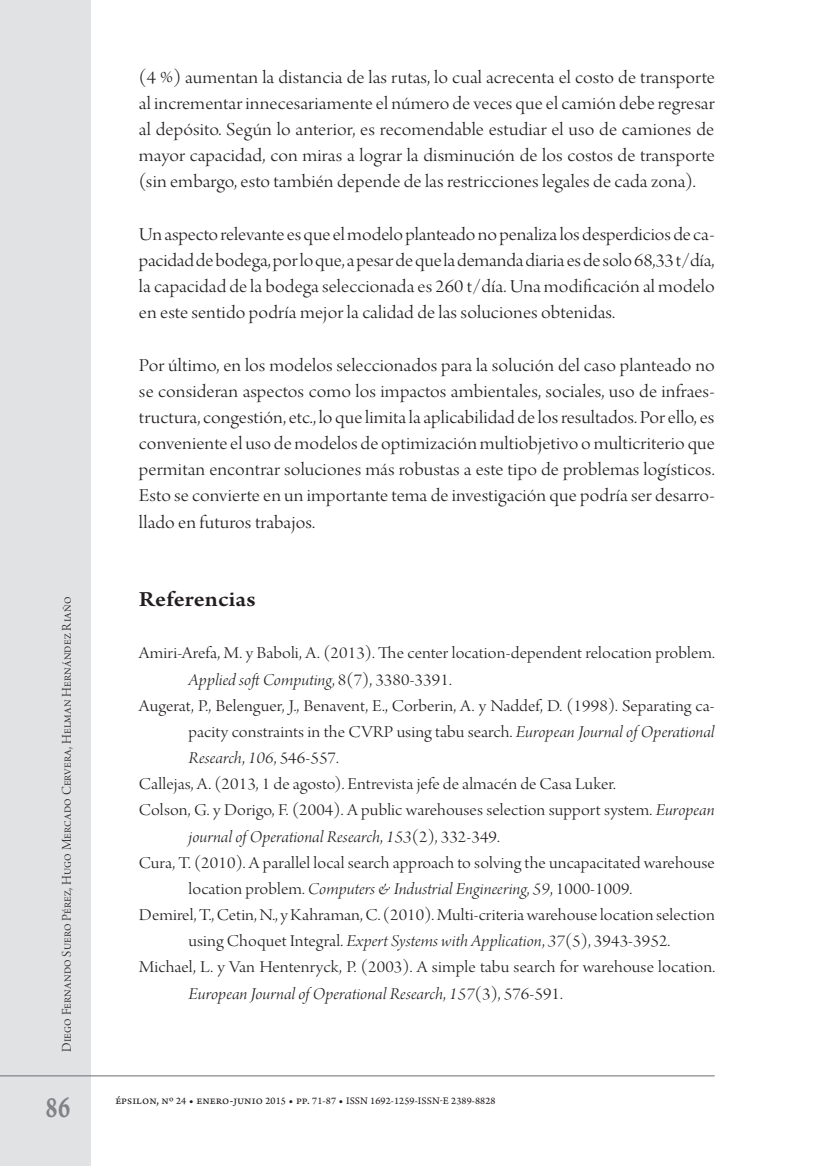
<style>
.page{position:relative;width:819px;height:1166px;background:#fff}
.page>*{position:absolute;margin:0;border:0;box-sizing:border-box;transform-origin:0 0}
.t1{font:31.5px "Arno Pro Smbd Caption";color:#808285;scale:.75 1}
._07Tit_1{font:600 22.75px "Arno Pro";letter-spacing:.005em;color:#231f20;scale:1.1 1}
._01Body{font:19.25px/26.1px "Arno Pro Light Display";letter-spacing:.005em;color:#231f20;text-align:justify;scale:1.1 1}
._10Bibliografia{font:17.5px/26.1px "Arno Pro Light Display";letter-spacing:.005em;color:#231f20;scale:1.1 1}
.t2{font:14px "Arno Pro Light Display";letter-spacing:.015em;color:#231f20}
.t3{font:10.5px "Arno Pro Sm Text";letter-spacing:.01em;color:#231f20}
.s1{font-family:"Arno Pro Light Italic Display"}
.s2{font-size:12.25px}
</style>
<div class="page">
<div style="left:0;top:0;width:91px;height:1166px;background:#e1e2e4"></div>
<hr style="left:0;top:1075px;width:714px;height:1px;background:#6c6d70">
<p class="t2" style="left:59px;top:1052px;width:457px;rotate:-90deg">Diego Fernando Suero Pérez, Hugo Mercado Cervera, Helman Hernández Riaño</p>
<h1 class="t1" style="left:46px;top:1088px;width:34px">86</h1>
<p class="_01Body" style="left:139px;top:65px;width:525px">(4 %) aumentan la distancia de las rutas, lo cual acrecenta el costo de transporte al incrementar innecesariamente el número de veces que el camión debe regresar al depósito. Según lo anterior, es recomendable estudiar el uso de camiones de mayor capacidad, con miras a lograr la disminución de los costos de transporte (sin embargo, esto también depende de las restricciones legales de cada zona).</p>
<p class="_01Body" style="left:139px;top:222px;width:525px">Un aspecto relevante es que el modelo planteado no penaliza los desperdicios de ca&shy;pacidad de bodega, por lo que, a pesar de que la demanda diaria es de solo 68,33 t/día, la capacidad de la bodega seleccionada es 260 t/día. Una modificación al modelo en este sentido podría mejor la calidad de las soluciones obtenidas.</p>
<p class="_01Body" style="left:139px;top:353px;width:525px">Por último, en los modelos seleccionados para la solución del caso planteado no se consideran aspectos como los impactos ambientales, sociales, uso de infraes&shy;tructura, congestión, etc., lo que limita la aplicabilidad de los resultados. Por ello, es conveniente el uso de modelos de optimización multiobjetivo o multicriterio que permitan encontrar soluciones más robustas a este tipo de problemas logísticos.<br>Esto se convierte en un importante tema de investigación que podría ser desarro&shy;llado en futuros trabajos.</p>
<p class="_07Tit_1" style="left:139px;top:586px;width:107px">Referencias</p>
<p class="_10Bibliografia" style="left:189px;top:641px;width:480px;text-indent:-50px">Amiri-Arefa, M. y Baboli, A. (2013). The center location-dependent relocation problem.<br><span class="s1">Applied soft Computing</span>, 8(7), 3380-3391.</p>
<p class="_10Bibliografia" style="left:189px;top:693px;width:480px;text-align:justify;text-indent:-50px">Augerat, P., Belenguer, J., Benavent, E., Corberin, A. y Naddef, D. (1998). Separating ca&shy;pacity constraints in the CVRP using tabu search. <span class="s1">European Journal of Operational Research</span>, <span class="s1">106</span>, 546-557.</p>
<p class="_10Bibliografia" style="left:139px;top:772px;width:435px">Callejas, A. (2013, 1 de agosto). Entrevista jefe de almacén de Casa Luker.</p>
<p class="_10Bibliografia" style="left:189px;top:798px;width:480px;text-indent:-50px">Colson, G. y Dorigo, F. (2004). A public warehouses selection support system. <span class="s1">European journal of Operational Research</span>, <span class="s1">153</span>(2), 332-349.</p>
<p class="_10Bibliografia" style="left:189px;top:851px;width:480px;text-indent:-50px">Cura, T. (2010). A parallel local search approach to solving the uncapacitated warehouse location problem. <span class="s1">Computers &amp; Industrial Engineering</span>, <span class="s1">59</span>, 1000-1009.</p>
<p class="_10Bibliografia" style="left:139px;top:903px;width:525px;text-align:center">Demirel, T., Cetin, N., y Kahraman, C. (2010). Multi-criteria warehouse location selection using Choquet Integral. <span class="s1">Expert Systems with Application</span>, <span class="s1">37</span>(5), 3943-3952.</p>
<p class="_10Bibliografia" style="left:189px;top:955px;width:480px;text-indent:-50px">Michael, L. y Van Hentenryck, P. (2003). A simple tabu search for warehouse location.<br><span class="s1">European Journal of Operational Research</span>, <span class="s1">157</span>(3), 576-591.</p>
<p class="t3" style="left:115px;top:1094px;width:381px"><span class="s2">épsilon, nº</span> 24 <span class="s2">• enero-junio</span> 2015 <span class="s2">• pp.</span> 71-87 <span class="s2">•</span> ISSN 1692-1259-ISSN-E 2389-8828</p>
</div>
